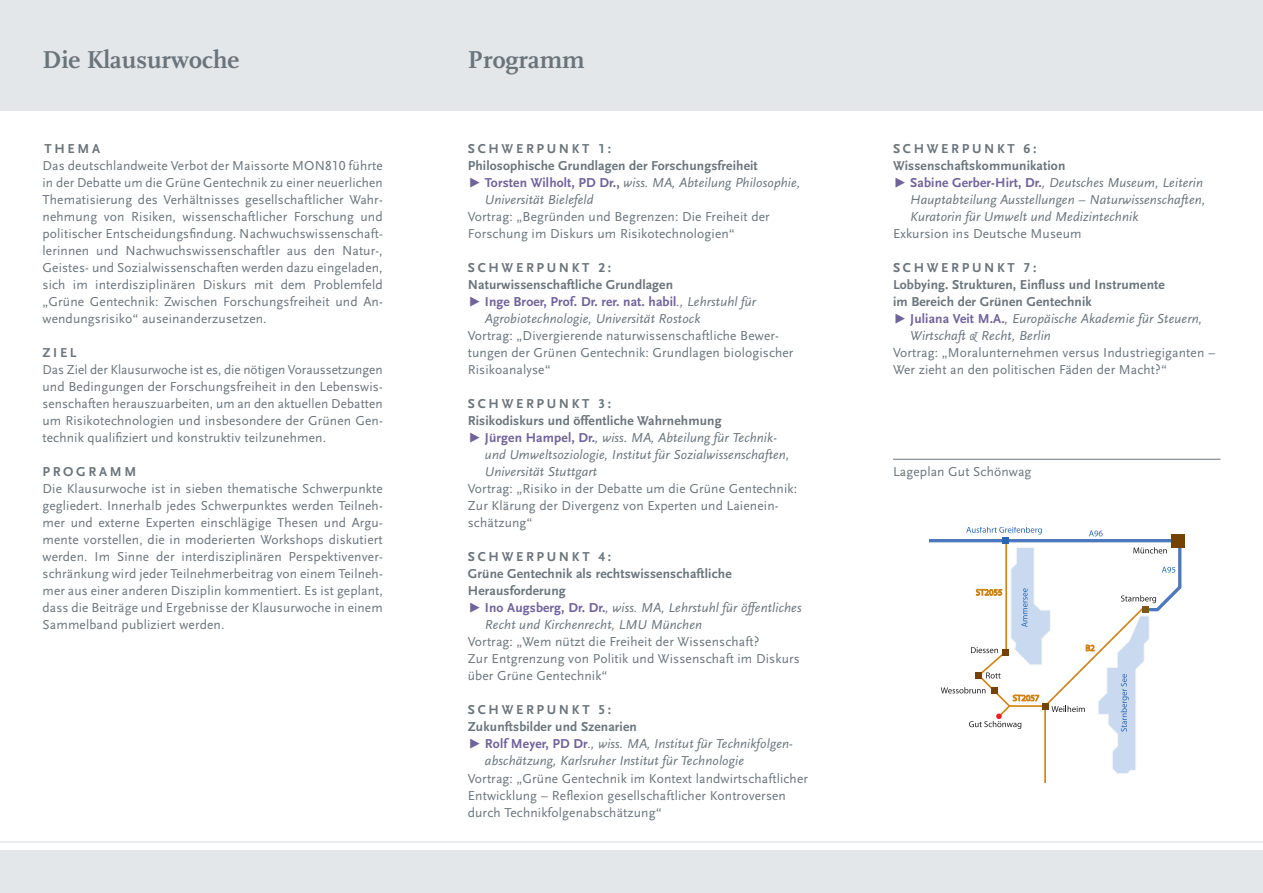
<style>
.page{position:relative;width:1263px;height:893px;background:#fff}
.page>*{position:absolute;margin:0;border:0;box-sizing:border-box;transform-origin:0 0}
.t1{font:700 25.5px "FF Scala";color:#6a747b}
.t2{font:13.5px/17px "Scala Sans";letter-spacing:.01em;color:#6a747b}
.t3{font:italic 13.5px "Scala Sans";letter-spacing:.01em;color:#6a747b}
.t4{font:700 13.5px "Scala Sans";letter-spacing:.01em;color:#6a747b}
.t5{font:700 13.5px "Scala Sans";letter-spacing:.2em;color:#6a747b}
.t6{font:700 13.5px "Scala Sans";letter-spacing:.01em;color:#70629b}
.t7{font:700 13.5px "Scala Sans Figures";color:#6a747b}
.s1{font-weight:700}
.s2{font-family:"Scala Sans Caps"}
.s3{font-family:"Scala Sans"}
.s4{font-weight:700;font-style:normal;color:#70629b}
.s5{font-weight:400;font-style:italic;color:#6a747b}
</style>
<div class="page">
<div style="left:0;top:850px;width:1263px;height:43px;background:#e4e7ea"></div>
<div style="left:0;top:0;width:1263px;height:111px;background:#e4e7ea"></div>
<hr style="left:893px;top:459px;width:327px;height:1px;background:#6a747b">
<hr style="left:0;top:841px;width:1263px;height:2px;background:#e4e7ea">
<div style="left:1171px;top:534px;width:14px;height:13px;background:#754100"></div>
<svg style="left:929px;top:527px;width:254px;height:255px"></svg>
<h1 class="t1" style="left:43px;top:45px;width:198px">Die Klausurwoche</h1>
<h1 class="t1" style="left:468px;top:45px;width:119px">Programm</h1>
<p class="t2" style="left:43px;top:140px;width:342px"><span class="s1">Thema<br></span>Das deutschlandweite Verbot der Maissorte MON<span class="s2">810</span> führte in der Debatte um die Grüne Gentechnik zu einer neuerlichen Thematisierung des Verhältnisses gesellschaftlicher Wahr&shy;nehmung von Risiken, wissenschaftlicher Forschung und politischer Entscheidungsfindung. Nachwuchswissenschaft&shy;lerinnen und Nachwuchswissenschaftler aus den Natur-, Geistes- und Sozialwissenschaften werden dazu eingeladen, sich im interdisziplinären Diskurs mit dem Problemfeld „Grüne Gentechnik: Zwischen Forschungsfreiheit und An&shy;wendungsrisiko“ auseinanderzusetzen.</p>
<p class="t4" style="left:43px;top:346px;width:36px">Zie l</p>
<p class="t2" style="left:43px;top:362px;width:342px;text-align:justify">Das Ziel der Klausurwoche ist es, die nötigen Voraussetzungen und Bedingungen der Forschungsfreiheit in den Lebenswis&shy;senschaften herauszuarbeiten, um an den aktuellen Debatten um Risikotechnologien und insbesondere der Grünen Gen&shy;technik qualifiziert und konstruktiv teilzunehmen.</p>
<p class="t4" style="left:43px;top:465px;width:70px">Pro gramm</p>
<p class="t2" style="left:43px;top:481px;width:342px;text-align:justify">Die Klausurwoche ist in sieben thematische Schwerpunkte gegliedert. Innerhalb jedes Schwerpunktes werden Teilneh&shy;mer und externe Experten einschlägige Thesen und Argu&shy;mente vorstellen, die in moderierten Workshops diskutiert werden. Im Sinne der interdisziplinären Perspektivenver&shy;schränkung wird jeder Teilnehmerbeitrag von einem Teilneh&shy;mer aus einer anderen Disziplin kommentiert. Es ist geplant, dass die Beiträge und Ergebnisse der Klausurwoche in einem Sammelband publiziert werden.</p>
<p class="t5" style="left:468px;top:141px;width:102px">Schwe rpunkt</p>
<p class="t7" style="left:598px;top:143px;width:14px">1<span class="s3">:</span></p>
<p class="t4" style="left:468px;top:158px;width:291px">Philosophische Grundlagen der Forschungsfreiheit</p>
<p class="t3" style="left:468px;top:175px;width:334px"><span class="s4">Ω Torsten Wilholt, PD Dr.,</span> wiss. MA, Abteilung Philosophie,</p>
<p class="t3" style="left:485px;top:192px;width:110px">Universität Bielefeld</p>
<p class="t2" style="left:468px;top:208px;width:304px">Vortrag: „Begründen und Begrenzen: Die Freiheit der<br>Forschung im Diskurs um Risikotechnologien“</p>
<p class="t5" style="left:468px;top:260px;width:102px">Schwe rpunkt</p>
<p class="t7" style="left:598px;top:262px;width:14px">2<span class="s3">:</span></p>
<p class="t4" style="left:468px;top:277px;width:207px">Naturwissenschaftliche Grundlagen</p>
<p class="t6" style="left:468px;top:295px;width:290px">Ω Inge Broer, Prof. Dr. rer. nat. habil<span class="s5">., Lehrstuhl für</span></p>
<p class="t3" style="left:485px;top:311px;width:217px">Agrobiotechnologie, Universität Rostock</p>
<p class="t2" style="left:468px;top:328px;width:327px">Vortrag: „Divergierende naturwissenschaftliche Bewer&shy;tungen der Grünen Gentechnik: Grundlagen biologischer<br>Risikoanalyse“</p>
<p class="t5" style="left:468px;top:397px;width:102px">Schwe rpunkt</p>
<p class="t7" style="left:598px;top:398px;width:14px">3<span class="s3">:</span></p>
<p class="t4" style="left:468px;top:414px;width:255px">Risikodiskurs und öffentliche Wahrnehmung</p>
<p class="t3" style="left:468px;top:431px;width:311px"><span class="s4">Ω Jürgen H ampel, Dr.</span>, wiss. MA, Abteilung für Technik-</p>
<p class="t3" style="left:485px;top:448px;width:306px">und Umweltsoziologie, Institut für Sozialwissenschaften,</p>
<p class="t3" style="left:485px;top:465px;width:114px">Universität Stuttgart</p>
<p class="t2" style="left:468px;top:481px;width:331px">Vortrag: „Risiko in der Debatte um die Grüne Gentechnik:<br>Zur Klärung der Divergenz von Experten und Laienein&shy;schätzung“</p>
<p class="t5" style="left:468px;top:550px;width:102px">Schwe rpunkt</p>
<p class="t7" style="left:598px;top:551px;width:14px">4<span class="s3">:</span></p>
<p class="t4" style="left:468px;top:567px;width:265px">Grüne Gentechnik als rechtswissenschaftliche</p>
<p class="t4" style="left:468px;top:584px;width:99px">H erausforderung</p>
<p class="t3" style="left:468px;top:601px;width:335px"><span class="s4">Ω Ino Augsberg, Dr. Dr.</span>, wiss. MA, Lehrstuhl für öffentliches</p>
<p class="t3" style="left:485px;top:618px;width:219px">Recht und Kirchenrecht, LMU München</p>
<p class="t2" style="left:468px;top:634px;width:334px">Vortrag: „Wem nützt die Freiheit der Wissenschaft?<br>Zur Entgrenzung von Politik und Wissenschaft im Diskurs über Grüne Gentechnik“</p>
<p class="t5" style="left:468px;top:703px;width:102px">Schwe rpunkt</p>
<p class="t7" style="left:598px;top:705px;width:14px">5<span class="s3">:</span></p>
<p class="t4" style="left:468px;top:720px;width:171px">Zukunftsbilder und Szenarien</p>
<p class="t3" style="left:468px;top:737px;width:326px"><span class="s4">Ω Rolf Meyer, PD Dr</span>., wiss. MA, Institut für Technikfolgen-</p>
<p class="t3" style="left:485px;top:754px;width:261px">abschätzung, Karlsruher Institut für Technologie</p>
<p class="t2" style="left:468px;top:770px;width:342px">Vortrag: „Grüne Gentechnik im Kontext landwirtschaftlicher<br>Entwicklung – Reflexion gesellschaftlicher Kontroversen durch Technikfolgenabschätzung“</p>
<p class="t5" style="left:893px;top:141px;width:102px">Schwe rpunkt</p>
<p class="t7" style="left:1024px;top:143px;width:14px">6<span class="s3">:</span></p>
<p class="t4" style="left:893px;top:159px;width:174px">Wissenschaftskommunikation</p>
<p class="t3" style="left:893px;top:175px;width:312px"><span class="s4">Ω Sabine Gerber-H irt, Dr.</span>, Deutsches Museum, Leiterin</p>
<p class="t3" style="left:910px;top:192px;width:297px">Hauptabteilung Ausstellungen – Naturwissenschaften,</p>
<p class="t3" style="left:910px;top:209px;width:230px">Kuratorin für Umwelt und Medizintechnik</p>
<p class="t2" style="left:893px;top:226px;width:190px">Exkursion ins Deutsche Museum</p>
<p class="t5" style="left:893px;top:261px;width:102px">Schwe rpunkt</p>
<p class="t7" style="left:1024px;top:262px;width:14px">7<span class="s3">:</span></p>
<p class="t4" style="left:893px;top:278px;width:273px">Lobbying. Strukturen, Einfluss und Instrumente</p>
<p class="t4" style="left:893px;top:295px;width:200px">im Bereich der Grünen Gentechnik</p>
<p class="t3" style="left:893px;top:312px;width:311px"><span class="s4">Ω Juliana Veit M.A.</span>, Europäische Akademie für Steuern,</p>
<p class="t3" style="left:910px;top:329px;width:142px">Wirtschaft &amp; Recht, Berlin</p>
<p class="t2" style="left:893px;top:345px;width:324px">Vortrag: „Moralunternehmen versus Industriegiganten –<br>Wer zieht an den politischen Fäden der Macht?“</p>
<p class="t2" style="left:893px;top:464px;width:140px">Lageplan Gut Schönwag</p>
</div>
